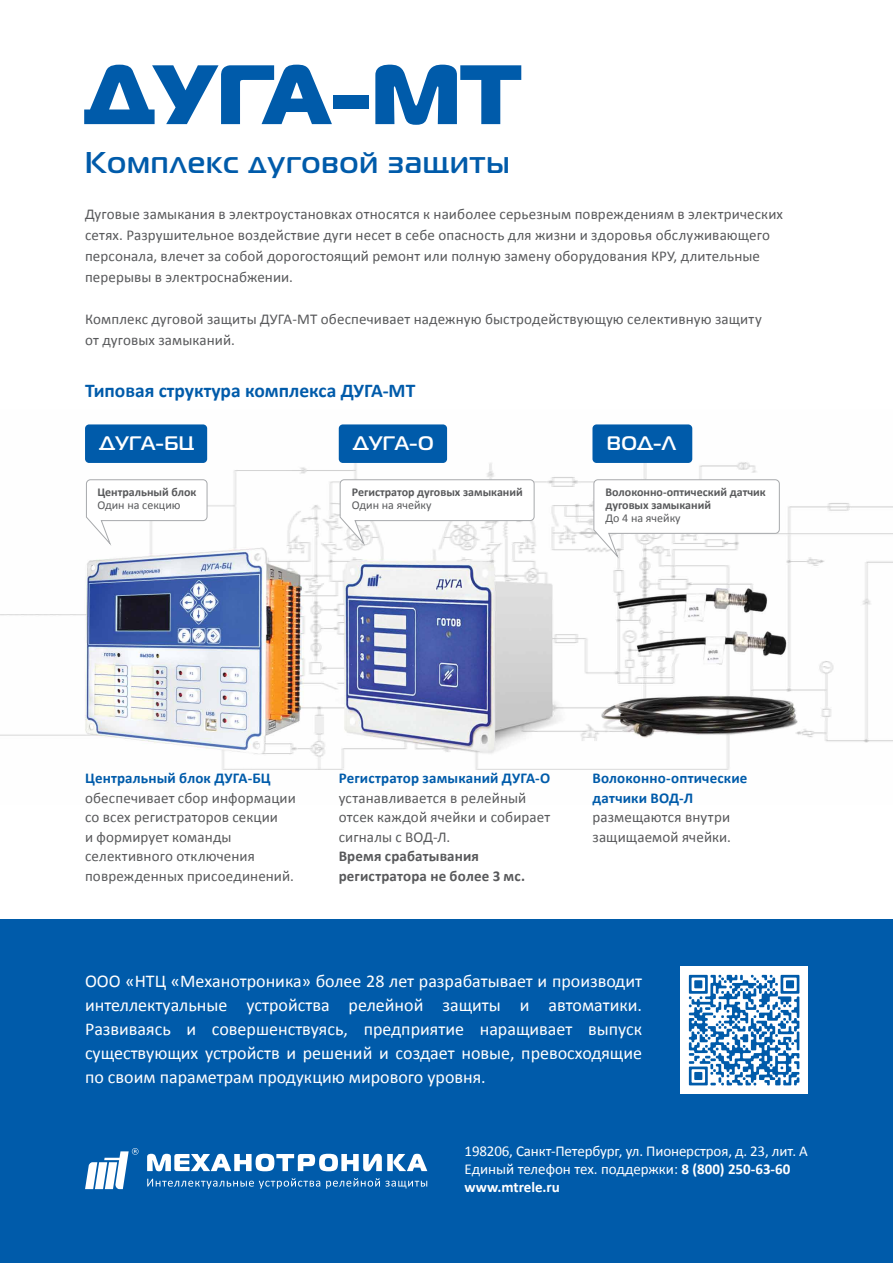
<style>
.page{position:relative;width:893px;height:1263px;background:#fff}
.page>*{position:absolute;margin:0;border:0;box-sizing:border-box;transform-origin:0 0}
.t1{font:900 84px "Magistral Black C";color:#005baa}
.t2{font:700 30px "Magistral C";letter-spacing:.05em;color:#005baa}
.t3{font:700 19.5px "Calibri";color:#005baa}
.t4{font:700 19.5px "Magistral C";letter-spacing:.02em;color:#fff}
.t5{font:18px/24px "Calibri";color:#fff;text-align:justify}
.t6{font:15px/19.5px "Calibri";letter-spacing:.01em;color:#58595b}
.t7{font:15px/18px "Calibri";letter-spacing:-.01em;color:#fff}
.t8{font:700 15px/19.5px "Calibri";letter-spacing:.01em;color:#005baa}
.t9{font:700 15px/19.5px "Calibri";letter-spacing:.01em;color:#58595b}
.t10{font:700 12px/12.8px "Calibri";color:#58595b}
.t11{font:12px "Calibri";color:#58595b}
.s1{font-weight:700}
</style>
<div class="page">
<img style="left:0;top:425px;width:893px;height:345px">
<svg style="left:86px;top:479px;width:122px;height:68px"></svg>
<svg style="left:339px;top:479px;width:196px;height:68px"></svg>
<svg style="left:593px;top:479px;width:187px;height:81px"></svg>
<div style="left:85px;top:424px;width:122px;height:39px;background:#005baa;border-radius:4px"></div>
<div style="left:339px;top:424px;width:108px;height:39px;background:#005baa;border-radius:4px"></div>
<div style="left:592px;top:424px;width:100px;height:39px;background:#005baa;border-radius:4px"></div>
<div style="left:0;top:919px;width:893px;height:344px;background:#005baa"></div>
<svg style="left:147px;top:1154px;width:280px;height:17px"></svg>
<svg style="left:147px;top:1178px;width:173px;height:11px"></svg>
<svg style="left:326px;top:1178px;width:101px;height:11px"></svg>
<svg style="left:85px;top:1148px;width:53px;height:41px"></svg>
<div style="left:680px;top:966px;width:128px;height:128px;background:#fff"></div>
<svg style="left:689px;top:975px;width:110px;height:110px"></svg>
<h1 class="t1" style="left:85px;top:40px;width:437px">ДУГА-МТ</h1>
<h2 class="t2" style="left:85px;top:145px;width:426px">Комплекс дуговой защиты</h2>
<p class="t6" style="left:85px;top:203px;width:699px;line-height:21px">Дуговые замыкания в электроустановках относятся к наиболее серьезным повреждениям в электрических сетях. Разрушительное воздействие дуги несет в себе опасность для жизни и здоровья обслуживающего персонала, влечет за собой дорогостоящий ремонт или полную замену оборудования КРУ, длительные перерывы в электроснабжении.</p>
<p class="t6" style="left:85px;top:308px;width:678px;line-height:21px">Комплекс дуговой защиты ДУГА-МТ обеспечивает надежную быстродействующую селективную защиту от дуговых замыканий.</p>
<h3 class="t3" style="left:85px;top:378px;width:332px">Типовая структура комплекса ДУГА-МТ</h3>
<h3 class="t4" style="left:100px;top:432px;width:96px">ДУГА-БЦ</h3>
<h3 class="t4" style="left:353px;top:432px;width:82px">ДУГА-О</h3>
<h3 class="t4" style="left:607px;top:432px;width:70px">ВОД-Л</h3>
<p class="t10" style="left:97px;top:486px;width:101px">Центральный блок</p>
<p class="t11" style="left:97px;top:497px;width:85px">Один на секцию</p>
<p class="t10" style="left:352px;top:486px;width:173px">Регистратор дуговых замыканий</p>
<p class="t11" style="left:352px;top:497px;width:81px">Один на ячейку</p>
<p class="t10" style="left:606px;top:486px;width:162px">Волоконно-оптический датчик дуговых замыканий</p>
<p class="t11" style="left:606px;top:510px;width:77px">До 4 на ячейку</p>
<p class="t8" style="left:85px;top:768px;width:187px">Центральный блок ДУГА-БЦ</p>
<p class="t6" style="left:85px;top:788px;width:212px">обеспечивает сбор информации со всех регистраторов секции<br>и формирует команды селективного отключения поврежденных присоединений.</p>
<p class="t8" style="left:339px;top:768px;width:213px">Регистратор замыканий ДУГА-О</p>
<p class="t6" style="left:339px;top:788px;width:213px">устанавливается в релейный отсек каждой ячейки и собирает сигналы с ВОД-Л.</p>
<p class="t9" style="left:339px;top:846px;width:188px">Время срабатывания регистратора не более 3 мс.</p>
<p class="t8" style="left:592px;top:768px;width:156px">Волоконно-оптические датчики ВОД-Л</p>
<p class="t6" style="left:592px;top:807px;width:140px">размещаются внутри защищаемой ячейки.</p>
<p class="t5" style="left:85px;top:969px;width:559px">ООО «НТЦ «Механотроника» более 28 лет разрабатывает и производит интеллектуальные устройства релейной защиты и автоматики.<br>Развиваясь и совершенствуясь, предприятие наращивает выпуск существующих устройств и решений и создает новые, превосходящие по своим параметрам продукцию мирового уровня.</p>
<p class="t7" style="left:465px;top:1142px;width:345px">198206, Санкт-Петербург, ул. Пионерстроя, д. 23, лит. А<br>Единый телефон тех. поддержки: <span class="s1">8 (800) 250-63-60 www.mtrele.ru</span></p>
</div>
